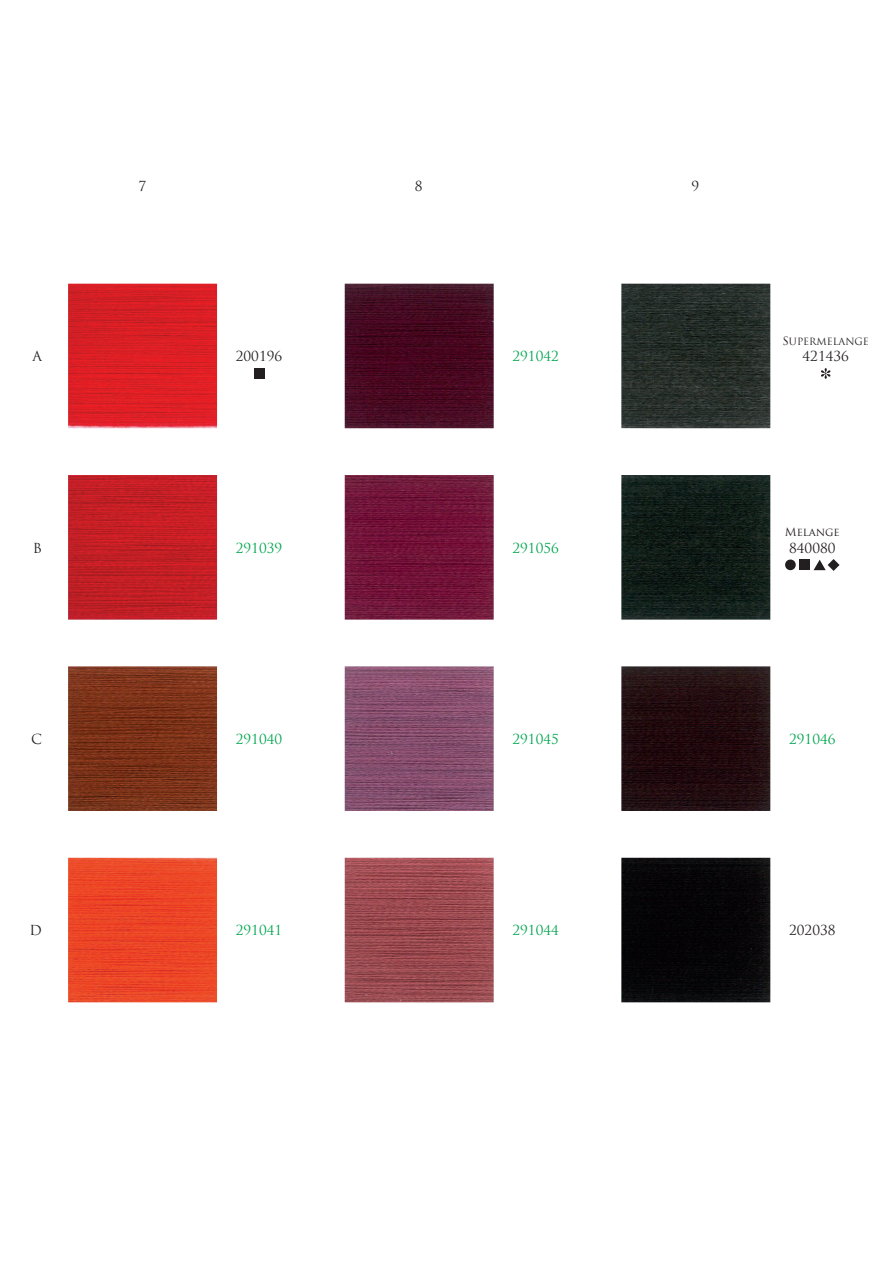
<style>
.page{position:relative;width:881px;height:1263px;background:#fff}
.page>*{position:absolute;margin:0;border:0;box-sizing:border-box;transform-origin:0 0}
.t1{font:13.5px "Trajan Pro";color:#00a54f}
.t2{font:13.5px "Trajan Pro";color:#231f20}
.t3{font:11.25px "Trajan Pro";letter-spacing:-.005em;color:#231f20}
.t4{font:9.75px "Trajan Pro";color:#231f20}
.s1{font-size:11.25px}
</style>
<div class="page">
<div style="left:254px;top:368px;width:10px;height:11px;background:#231f20"></div>
<svg style="left:785px;top:559px;width:10px;height:11px"></svg>
<div style="left:799px;top:560px;width:10px;height:10px;background:#231f20"></div>
<svg style="left:813px;top:559px;width:26px;height:12px"></svg>
<svg style="left:821px;top:368px;width:9px;height:11px"></svg>
<img style="left:68px;top:284px;width:149px;height:718px">
<img style="left:344px;top:284px;width:149px;height:718px">
<img style="left:621px;top:284px;width:149px;height:718px">
<p class="t2" style="left:138px;top:181px;width:9px">7</p>
<p class="t2" style="left:415px;top:181px;width:9px">8</p>
<p class="t2" style="left:691px;top:181px;width:9px">9</p>
<p class="t2" style="left:33px;top:351px;width:11px">A</p>
<p class="t2" style="left:236px;top:351px;width:48px">200196</p>
<p class="t1" style="left:512px;top:351px;width:48px">291042</p>
<p class="t4" style="left:782px;top:338px;width:88px"><span class="s1">S</span>UPERMELANGE</p>
<p class="t2" style="left:802px;top:351px;width:48px">421436</p>
<p class="t2" style="left:33px;top:543px;width:11px">B</p>
<p class="t1" style="left:236px;top:543px;width:48px">291039</p>
<p class="t1" style="left:512px;top:543px;width:48px">291056</p>
<p class="t3" style="left:784px;top:528px;width:56px">Melange</p>
<p class="t2" style="left:788px;top:543px;width:48px">840080</p>
<p class="t2" style="left:31px;top:734px;width:12px">C</p>
<p class="t1" style="left:236px;top:734px;width:48px">291040</p>
<p class="t1" style="left:512px;top:734px;width:48px">291045</p>
<p class="t1" style="left:788px;top:734px;width:48px">291046</p>
<p class="t2" style="left:30px;top:924px;width:14px">D</p>
<p class="t1" style="left:236px;top:925px;width:48px">291041</p>
<p class="t1" style="left:512px;top:925px;width:48px">291044</p>
<p class="t2" style="left:788px;top:925px;width:48px">202038</p>
</div>
